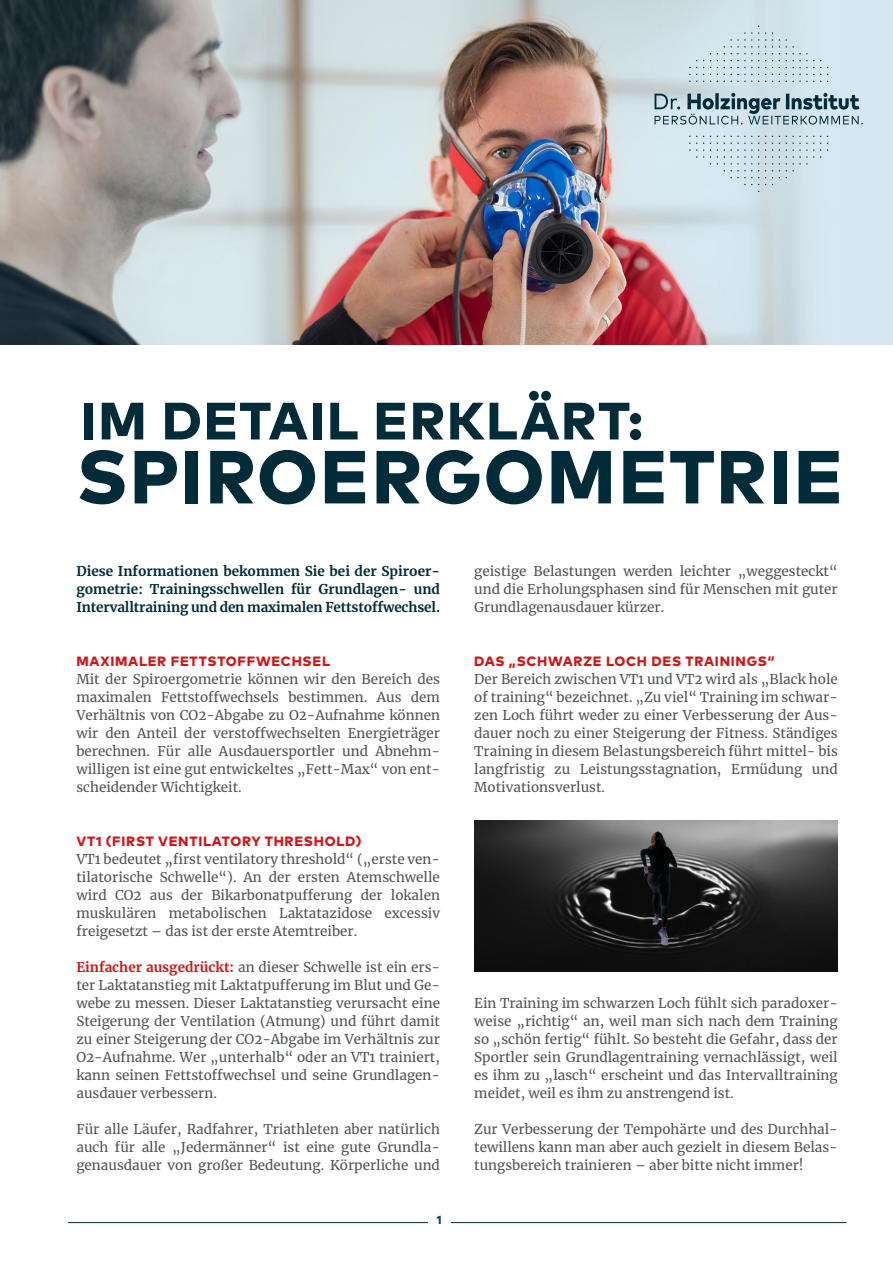
<style>
.page{position:relative;width:893px;height:1263px;background:#fff}
.page>*{position:absolute;margin:0;border:0;box-sizing:border-box;transform-origin:0 0}
.t1{font:800 75px "Mark Pro";letter-spacing:.03em;color:#002b39}
.t2{font:800 52.5px "Mark Pro";letter-spacing:.035em;color:#002b39}
.t3{font:13.5px/18px "Merriweather";color:#505456;text-align:justify}
.t4{font:700 13.5px/18px "Merriweather";letter-spacing:-.01em;color:#002b39;text-align:justify}
.t5{font:800 13.5px "Mark Pro";letter-spacing:.055em;color:#cd171a}
.t6{font:800 12px "Mark Pro";color:#0d416b}
.s1{font-weight:700;color:#cd171a}
</style>
<div class="page">
<div style="left:0;top:0;width:893px;height:344px;background:#d5e7f1"></div>
<img style="left:0;top:0;width:829px;height:344px">
<svg style="left:655px;top:93px;width:208px;height:32px"></svg>
<svg style="left:689px;top:143px;width:8px;height:15px"></svg>
<svg style="left:703px;top:143px;width:1px;height:15px"></svg>
<svg style="left:710px;top:143px;width:1px;height:22px"></svg>
<svg style="left:717px;top:143px;width:1px;height:22px"></svg>
<svg style="left:724px;top:67px;width:28px;height:1px"></svg>
<svg style="left:724px;top:60px;width:28px;height:1px"></svg>
<svg style="left:724px;top:32px;width:28px;height:22px"></svg>
<svg style="left:724px;top:74px;width:28px;height:1px"></svg>
<svg style="left:724px;top:81px;width:28px;height:1px"></svg>
<svg style="left:724px;top:136px;width:28px;height:1px"></svg>
<svg style="left:724px;top:143px;width:28px;height:28px"></svg>
<svg style="left:730px;top:177px;width:22px;height:1px"></svg>
<svg style="left:758px;top:26px;width:1px;height:28px"></svg>
<svg style="left:758px;top:143px;width:1px;height:28px"></svg>
<svg style="left:820px;top:143px;width:1px;height:15px"></svg>
<svg style="left:786px;top:67px;width:28px;height:1px"></svg>
<svg style="left:786px;top:60px;width:28px;height:1px"></svg>
<svg style="left:786px;top:39px;width:22px;height:15px"></svg>
<svg style="left:786px;top:74px;width:28px;height:1px"></svg>
<svg style="left:786px;top:81px;width:28px;height:1px"></svg>
<svg style="left:786px;top:136px;width:28px;height:1px"></svg>
<svg style="left:786px;top:143px;width:28px;height:28px"></svg>
<svg style="left:779px;top:39px;width:1px;height:15px"></svg>
<svg style="left:779px;top:143px;width:1px;height:28px"></svg>
<svg style="left:772px;top:32px;width:1px;height:22px"></svg>
<svg style="left:772px;top:143px;width:1px;height:28px"></svg>
<svg style="left:765px;top:32px;width:1px;height:22px"></svg>
<svg style="left:765px;top:143px;width:1px;height:28px"></svg>
<hr style="left:68px;top:1222px;width:778px;height:1px;background:#002b39">
<div style="left:428px;top:1214px;width:23px;height:18px;background:#fff"></div>
<img style="left:474px;top:820px;width:364px;height:151px">
<h2 class="t2" style="left:81px;top:381px;width:564px">IM DETAIL ERKLÄRT:</h2>
<h1 class="t1" style="left:77px;top:419px;width:767px">SPIROERGOMETRIE</h1>
<p class="t4" style="left:76px;top:562px;width:365px">Diese Informationen bekommen Sie bei der Spiroer&shy;gometrie: Trainingsschwellen für Grundlagen- und Intervalltraining und den maximalen Fettstoffwechsel.</p>
<p class="t5" style="left:76px;top:651px;width:255px">MAXIMALER FETTSTOFFWECHSEL</p>
<p class="t3" style="left:76px;top:670px;width:365px">Mit der Spiroergometrie können wir den Bereich des maximalen Fettstoffwechsels bestimmen. Aus dem Verhältnis von CO2-Abgabe zu O2-Aufnahme können wir den Anteil der verstoffwechselten Energieträger berechnen. Für alle Ausdauersportler und Abnehm&shy;willigen ist eine gut entwickeltes „Fett-Max“ von ent&shy;scheidender Wichtigkeit.</p>
<p class="t5" style="left:76px;top:831px;width:286px">VT1 (FIRST VENTILATORY THRESHOLD)</p>
<p class="t3" style="left:76px;top:850px;width:365px">VT1 bedeutet „first ventilatory threshold“ („erste ven&shy;tilatorische Schwelle“). An der ersten Atemschwelle wird CO2 aus der Bikarbonatpufferung der lokalen muskulären metabolischen Laktatazidose excessiv freigesetzt – das ist der erste Atemtreiber.</p>
<p class="t3" style="left:76px;top:958px;width:365px"><span class="s1">Einfacher ausgedrückt:</span> an dieser Schwelle ist ein ers&shy;ter Laktatanstieg mit Laktatpufferung im Blut und Ge&shy;webe zu messen. Dieser Laktatanstieg verursacht eine Steigerung der Ventilation (Atmung) und führt damit zu einer Steigerung der CO2-Abgabe im Verhältnis zur O2-Aufnahme. Wer „unterhalb“ oder an VT1 trainiert, kann seinen Fettstoffwechsel und seine Grundlagen&shy;ausdauer verbessern.</p>
<p class="t3" style="left:76px;top:1120px;width:365px">Für alle Läufer, Radfahrer, Triathleten aber natürlich auch für alle „Jedermänner“ ist eine gute Grundla&shy;genausdauer von großer Bedeutung. Körperliche und</p>
<p class="t6" style="left:437px;top:1210px;width:6px">1</p>
<p class="t3" style="left:474px;top:562px;width:365px">geistige Belastungen werden leichter „weggesteckt“ und die Erholungsphasen sind für Menschen mit guter Grundlagenausdauer kürzer.</p>
<p class="t5" style="left:474px;top:651px;width:302px">DAS „SCHWARZE LOCH DES TRAININGS“</p>
<p class="t3" style="left:474px;top:670px;width:365px">Der Bereich zwischen VT1 und VT2 wird als „Black hole of training“ bezeichnet. „Zu viel“ Training im schwar&shy;zen Loch führt weder zu einer Verbesserung der Aus&shy;dauer noch zu einer Steigerung der Fitness. Ständiges Training in diesem Belastungsbereich führt mittel- bis langfristig zu Leistungsstagnation, Ermüdung und Motivationsverlust.</p>
<p class="t3" style="left:474px;top:994px;width:365px">Ein Training im schwarzen Loch fühlt sich paradoxer&shy;weise „richtig“ an, weil man sich nach dem Training so „schön fertig“ fühlt. So besteht die Gefahr, dass der Sportler sein Grundlagentraining vernachlässigt, weil es ihm zu „lasch“ erscheint und das Intervalltraining meidet, weil es ihm zu anstrengend ist.</p>
<p class="t3" style="left:474px;top:1120px;width:365px">Zur Verbesserung der Tempohärte und des Durchhal&shy;tewillens kann man aber auch gezielt in diesem Belas&shy;tungsbereich trainieren – aber bitte nicht immer!</p>
</div>
